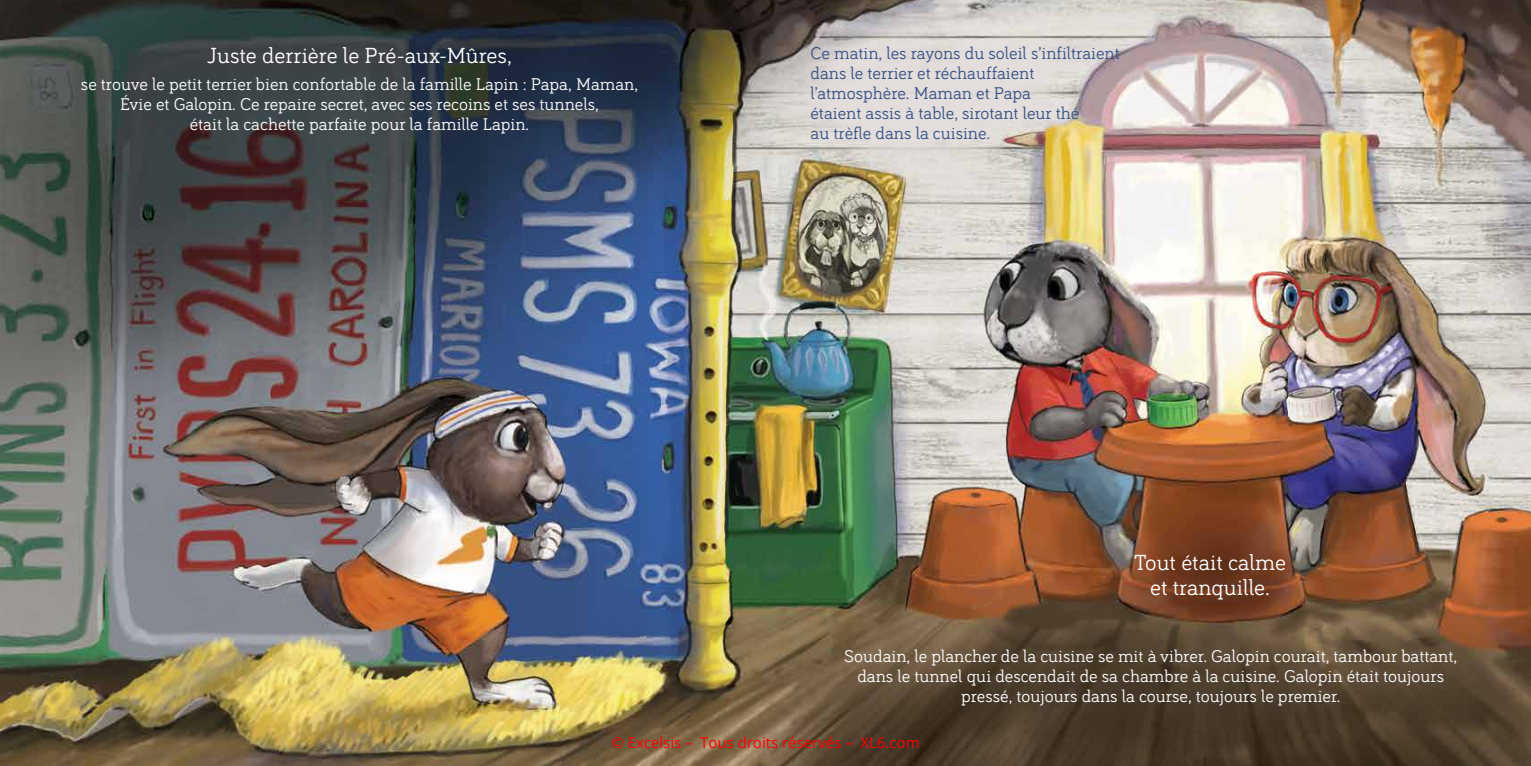
<style>
.page{position:relative;width:1531px;height:766px;background:#fff}
.page>*{position:absolute;margin:0;border:0;box-sizing:border-box;transform-origin:0 0}
.t1{font:22.5px/25px "Bariol Serif";color:#fff;text-align:center}
.t2{font:17.5px/20px "Bariol Serif";color:#fff;text-align:center}
.t3{font:17.5px/20px "Bariol Serif";color:#365286}
.t4{font:15px "Open Sans";color:#f00}
</style>
<div class="page">
<img style="left:0;top:0;width:1531px;height:765px">
<p class="t1" style="left:207px;top:41px;width:306px">Juste derrière le Pré-aux-Mûres,</p>
<p class="t2" style="left:81px;top:73px;width:559px">se trouve le petit terrier bien confortable de la famille Lapin : Papa, Maman,<br>Évie et Galopin. Ce repaire secret, avec ses recoins et ses tunnels,<br>était la cachette parfaite pour la famille Lapin.</p>
<p class="t3" style="left:810px;top:42px;width:311px">Ce matin, les rayons du soleil s’infiltraient dans le terrier et réchauffaient l’atmosphère. Maman et Papa<br>étaient assis à table, sirotant leur thé<br>au trèfle dans la cuisine.</p>
<p class="t1" style="left:1134px;top:548px;width:153px">Tout était calme et tranquille.</p>
<p class="t2" style="left:844px;top:644px;width:614px">Soudain, le plancher de la cuisine se mit à vibrer. Galopin courait, tambour battant, dans le tunnel qui descendait de sa chambre à la cuisine. Galopin était toujours pressé, toujours dans la course, toujours le premier.</p>
<p class="t4" style="left:611px;top:732px;width:310px">© Excelsis – Tous droits réservés – XL6.com</p>
</div>
